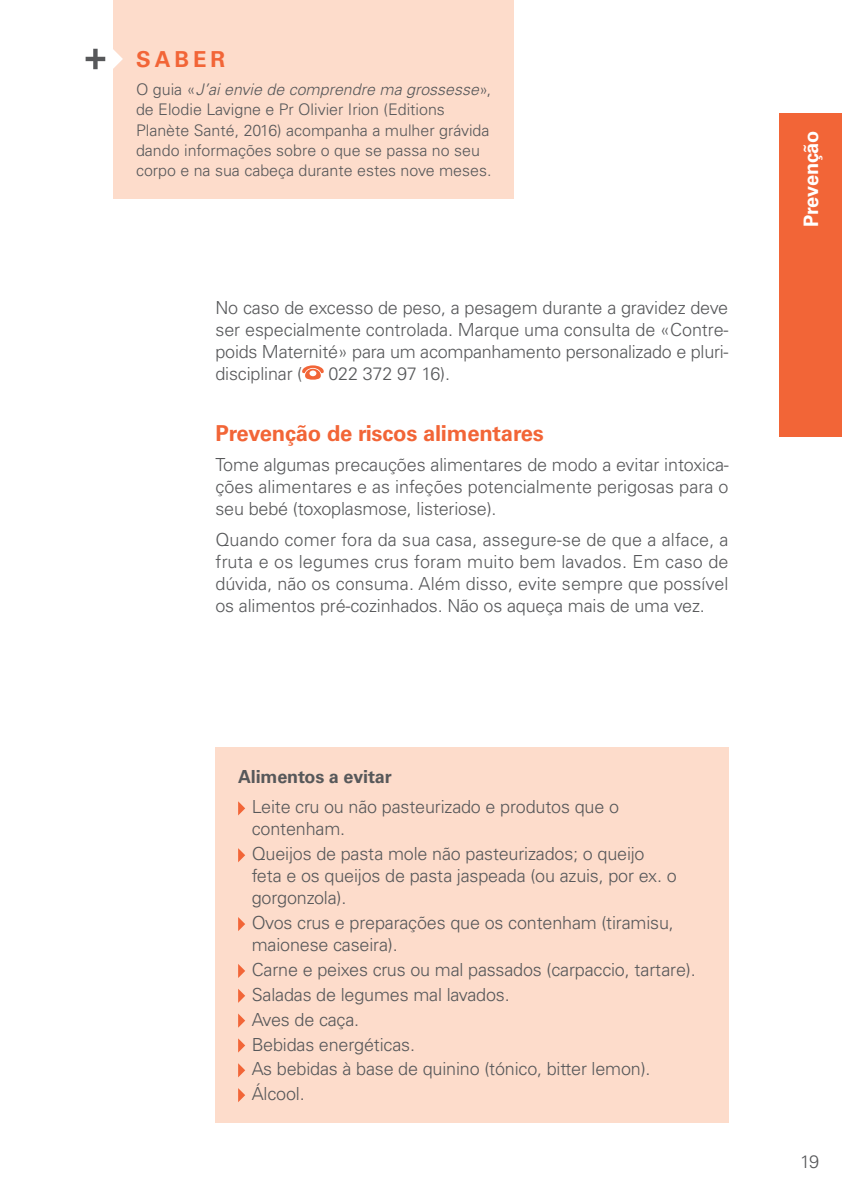
<style>
.page{position:relative;width:842px;height:1191px;background:#fff}
.page>*{position:absolute;margin:0;border:0;box-sizing:border-box;transform-origin:0 0}
.t1{font:700 22px "Univers LT Std";letter-spacing:-.01em;color:#f26537}
.t2{font:700 20px "Univers LT Std";letter-spacing:-.01em;color:#fff}
.t3{font:300 18px/22px "Univers LT Std";letter-spacing:-.01em;color:#57585a}
.t4{font:700 18px "Univers LT Std";letter-spacing:-.01em;color:#57585a}
.t5{font:300 16px/20px "Univers LT Std";color:#57585a}
.s1{font-style:italic}
</style>
<div class="page">
<svg style="left:302px;top:365px;width:22px;height:15px"></svg>
<div style="left:215px;top:747px;width:514px;height:376px;background:#fddccb"></div>
<svg style="left:238px;top:801px;width:7px;height:14px"></svg>
<svg style="left:238px;top:848px;width:7px;height:14px"></svg>
<svg style="left:238px;top:917px;width:7px;height:14px"></svg>
<svg style="left:238px;top:964px;width:7px;height:14px"></svg>
<svg style="left:238px;top:989px;width:7px;height:14px"></svg>
<svg style="left:238px;top:1013px;width:7px;height:14px"></svg>
<svg style="left:238px;top:1038px;width:7px;height:14px"></svg>
<svg style="left:238px;top:1063px;width:7px;height:14px"></svg>
<svg style="left:238px;top:1088px;width:7px;height:14px"></svg>
<div style="left:780px;top:113px;width:62px;height:324px;background:#f26537"></div>
<div style="left:113px;top:0;width:401px;height:198px;background:#fddccb"></div>
<svg style="left:86px;top:49px;width:37px;height:20px"></svg>
<p class="t1" style="left:136px;top:46px;width:91px">SABER</p>
<p class="t5" style="left:136px;top:80px;width:357px">O guia «<span class="s1">J’ai envie de comprendre ma grossesse</span>», de Elodie Lavigne e Pr Olivier Irion (Editions Planète Santé, 2016) acompanha a mulher grávida dando informações sobre o que se passa no seu corpo e na sua cabeça durante estes nove meses.</p>
<p class="t3" style="left:215px;top:296px;width:515px;text-align:justify">No caso de excesso de peso, a pesagem durante a gravidez deve ser especialmente controlada. Marque uma consulta de «Contre&shy;poids Maternité» para um acompanhamento personalizado e pluri&shy;disciplinar (</p>
<p class="t3" style="left:328px;top:362px;width:123px">022 372 97 16).</p>
<p class="t1" style="left:215px;top:420px;width:330px">Prevenção de riscos alimentares</p>
<p class="t3" style="left:215px;top:454px;width:515px;text-align:justify">Tome algumas precauções alimentares de modo a evitar intoxica&shy;ções alimentares e as infeções potencialmente perigosas para o seu bebé (toxoplasmose, listeriose).</p>
<p class="t3" style="left:215px;top:528px;width:515px;text-align:justify">Quando comer fora da sua casa, assegure-se de que a alface, a fruta e os legumes crus foram muito bem lavados. Em caso de dúvida, não os consuma. Além disso, evite sempre que possível os alimentos pré-cozinhados. Não os aqueça mais de uma vez.</p>
<p class="t4" style="left:238px;top:766px;width:155px">Alimentos a evitar</p>
<p class="t3" style="left:252px;top:796px;width:369px">Leite cru ou não pasteurizado e produtos que o contenham.</p>
<p class="t3" style="left:252px;top:843px;width:426px">Queijos de pasta mole não pasteurizados; o queijo feta e os queijos de pasta jaspeada (ou azuis, por ex. o gorgonzola).</p>
<p class="t3" style="left:252px;top:911px;width:424px">Ovos crus e preparações que os contenham (tiramisu, maionese caseira).</p>
<p class="t3" style="left:252px;top:957px;width:445px;line-height:24.8px">Carne e peixes crus ou mal passados (carpaccio, tartare).<br>Saladas de legumes mal lavados.<br>Aves de caça.<br>Bebidas energéticas.<br>As bebidas à base de quinino (tónico, bitter lemon).<br>Álcool.</p>
<p class="t2" style="left:799px;top:227px;width:98px;rotate:-90deg">Prevenção</p>
<p class="t3" style="left:800px;top:1151px;width:21px">19</p>
</div>
